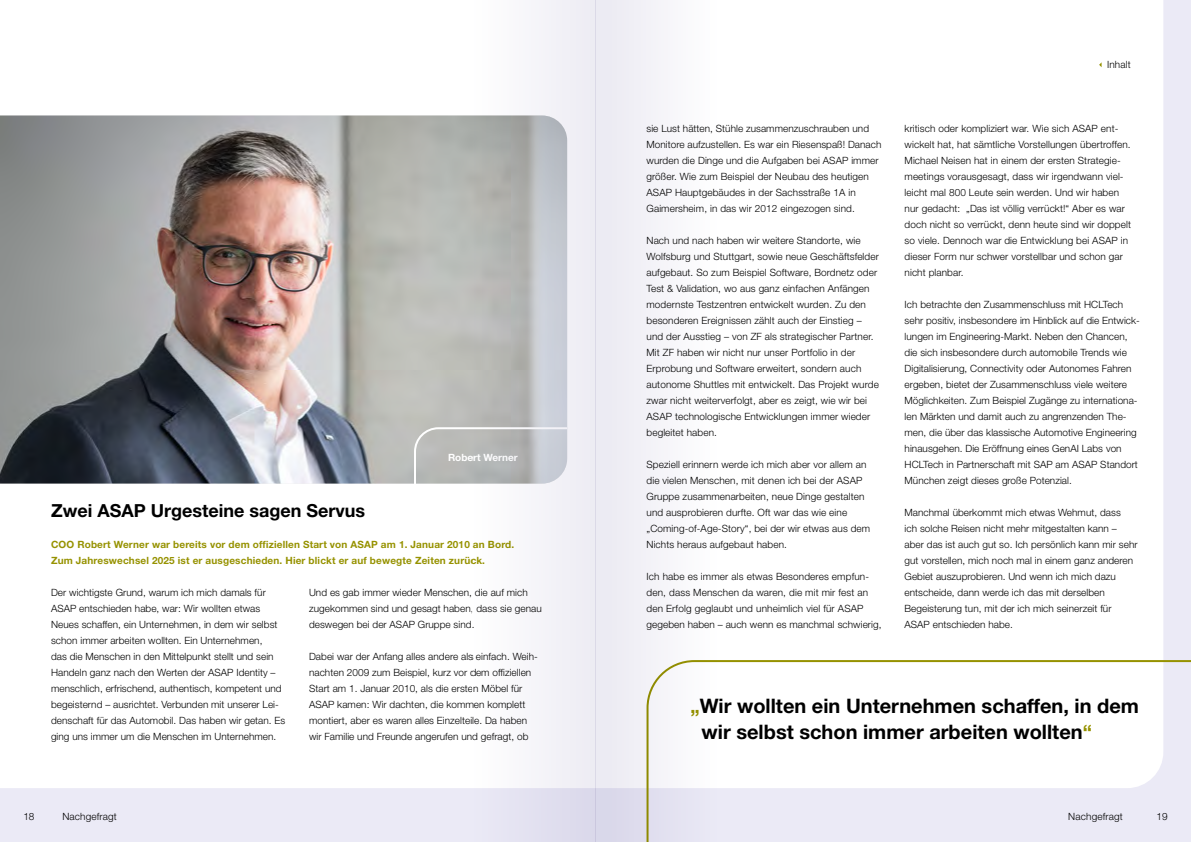
<style>
.page{position:relative;width:1191px;height:842px;background:#ebeaf6}
.page>*{position:absolute;margin:0;border:0;box-sizing:border-box;transform-origin:0 0}
.t1{font:700 20px/26px "Helvetica Neue LT Std";color:#000}
.t2{font:700 18px "Helvetica Neue LT Std";color:#000}
.t3{font:300 10px/16px "Helvetica Neue LT Std";letter-spacing:.005em;color:#000}
.t4{font:700 10px/16px "Helvetica Neue LT Std";letter-spacing:.015em;color:#969200}
.t5{font:700 10px "Helvetica Neue LT Std";color:#fff}
.s1{color:#969200}
</style>
<div class="page">
<div style="left:0;top:0;width:1163px;height:788px;background:#fff"></div>
<img style="left:0;top:116px;width:472px;height:368px">
<svg style="left:1082px;top:53px;width:54px;height:18px"></svg>
<svg style="left:719px;top:660px;width:472px;height:128px;background:#fcfbfa"></svg>
<svg style="left:413px;top:426px;width:59px;height:60px;background:#bfc0bd"></svg>
<svg style="left:472px;top:0;width:123px;height:842px"></svg>
<svg style="left:595px;top:0;width:124px;height:842px"></svg>
<h2 class="t2" style="left:51px;top:500px;width:316px">Zwei ASAP Urgesteine sagen Servus</h2>
<p class="t5" style="left:448px;top:451px;width:71px">Robert Werner</p>
<p class="t4" style="left:51px;top:536px;width:465px">COO Robert Werner war bereits vor dem offiziellen Start von ASAP am 1. Januar 2010 an Bord.<br>Zum Jahreswechsel 2025 ist er ausgeschieden. Hier blickt er auf bewegte Zeiten zurück.</p>
<p class="t3" style="left:51px;top:584px;width:236px">Der wichtigste Grund, warum ich mich damals für ASAP entschieden habe, war: Wir wollten etwas Neues schaffen, ein Unternehmen, in dem wir selbst schon immer arbeiten wollten. Ein Unternehmen,<br>das die Menschen in den Mittelpunkt stellt und sein Handeln ganz nach den Werten der ASAP Identity – menschlich, erfrischend, authentisch, kompetent und begeisternd – ausrichtet. Verbunden mit unserer Lei&shy;denschaft für das Automobil. Das haben wir getan. Es ging uns immer um die Menschen im Unternehmen.</p>
<p class="t3" style="left:309px;top:584px;width:234px">Und es gab immer wieder Menschen, die auf mich zugekommen sind und gesagt haben, dass sie genau deswegen bei der ASAP Gruppe sind.</p>
<p class="t3" style="left:309px;top:648px;width:230px">Dabei war der Anfang alles andere als einfach. Weih&shy;nachten 2009 zum Beispiel, kurz vor dem offiziellen Start am 1. Januar 2010, als die ersten Möbel für ASAP kamen: Wir dachten, die kommen komplett montiert, aber es waren alles Einzelteile. Da haben wir Familie und Freunde angerufen und gefragt, ob</p>
<p class="t3" style="left:646px;top:120px;width:236px">sie Lust hätten, Stühle zusammenzuschrauben und Monitore aufzustellen. Es war ein Riesenspaß! Danach wurden die Dinge und die Aufgaben bei ASAP immer größer. Wie zum Beispiel der Neubau des heutigen ASAP Hauptgebäudes in der Sachsstraße 1A in Gaimersheim, in das wir 2012 eingezogen sind.</p>
<p class="t3" style="left:646px;top:232px;width:234px">Nach und nach haben wir weitere Standorte, wie Wolfsburg und Stuttgart, sowie neue Geschäftsfelder aufgebaut. So zum Beispiel Software, Bordnetz oder Test &amp; Validation, wo aus ganz einfachen Anfängen modernste Testzentren entwickelt wurden. Zu den besonderen Ereignissen zählt auch der Einstieg – und der Ausstieg – von ZF als strategischer Partner.<br>Mit ZF haben wir nicht nur unser Portfolio in der Erprobung und Software erweitert, sondern auch autonome Shuttles mit entwickelt. Das Projekt wurde zwar nicht weiterverfolgt, aber es zeigt, wie wir bei ASAP technologische Entwicklungen immer wieder begleitet haben.</p>
<p class="t3" style="left:646px;top:456px;width:225px">Speziell erinnern werde ich mich aber vor allem an die vielen Menschen, mit denen ich bei der ASAP Gruppe zusammenarbeiten, neue Dinge gestalten und ausprobieren durfte. Oft war das wie eine „Coming-of-Age-Story“, bei der wir etwas aus dem Nichts heraus aufgebaut haben.</p>
<p class="t3" style="left:646px;top:568px;width:236px">Ich habe es immer als etwas Besonderes empfun&shy;den, dass Menschen da waren, die mit mir fest an den Erfolg geglaubt und unheimlich viel für ASAP gegeben haben – auch wenn es manchmal schwierig,</p>
<p class="t3" style="left:1107px;top:56px;width:25px">Inhalt</p>
<p class="t3" style="left:904px;top:120px;width:228px">kritisch oder kompliziert war. Wie sich ASAP ent&shy;wickelt hat, hat sämtliche Vorstellungen übertroffen.<br>Michael Neisen hat in einem der ersten Strategie&shy;meetings vorausgesagt, dass wir irgendwann viel&shy;leicht mal 800 Leute sein werden. Und wir haben nur gedacht: „Das ist völlig verrückt!“ Aber es war doch nicht so verrückt, denn heute sind wir doppelt so viele. Dennoch war die Entwicklung bei ASAP in dieser Form nur schwer vorstellbar und schon gar nicht planbar.</p>
<p class="t3" style="left:904px;top:296px;width:237px">Ich betrachte den Zusammenschluss mit HCLTech sehr positiv, insbesondere im Hinblick auf die Entwick&shy;lungen im Engineering-Markt. Neben den Chancen, die sich insbesondere durch automobile Trends wie Digitalisierung, Connectivity oder Autonomes Fahren ergeben, bietet der Zusammenschluss viele weitere Möglichkeiten. Zum Beispiel Zugänge zu internationa&shy;len Märkten und damit auch zu angrenzenden The&shy;men, die über das klassische Automotive Engineering hinausgehen. Die Eröffnung eines GenAI Labs von HCLTech in Partnerschaft mit SAP am ASAP Standort München zeigt dieses große Potenzial.</p>
<p class="t3" style="left:904px;top:504px;width:234px">Manchmal überkommt mich etwas Wehmut, dass<br>ich solche Reisen nicht mehr mitgestalten kann – aber das ist auch gut so. Ich persönlich kann mir sehr gut vorstellen, mich noch mal in einem ganz anderen Gebiet auszuprobieren. Und wenn ich mich dazu entscheide, dann werde ich das mit derselben Begeisterung tun, mit der ich mich seinerzeit für ASAP entschieden habe.</p>
<h1 class="t1" style="left:701px;top:692px;width:439px;text-indent:-11px"><span class="s1">„</span>Wir wollten ein Unternehmen schaffen, in dem wir selbst schon immer arbeiten wollten<span class="s1">“</span></h1>
<p class="t3" style="left:62px;top:808px;width:56px">Nachgefragt</p>
<p class="t3" style="left:1068px;top:808px;width:56px">Nachgefragt</p>
<p class="t3" style="left:23px;top:808px;width:13px">18</p>
<p class="t3" style="left:1156px;top:808px;width:13px">19</p>
</div>
